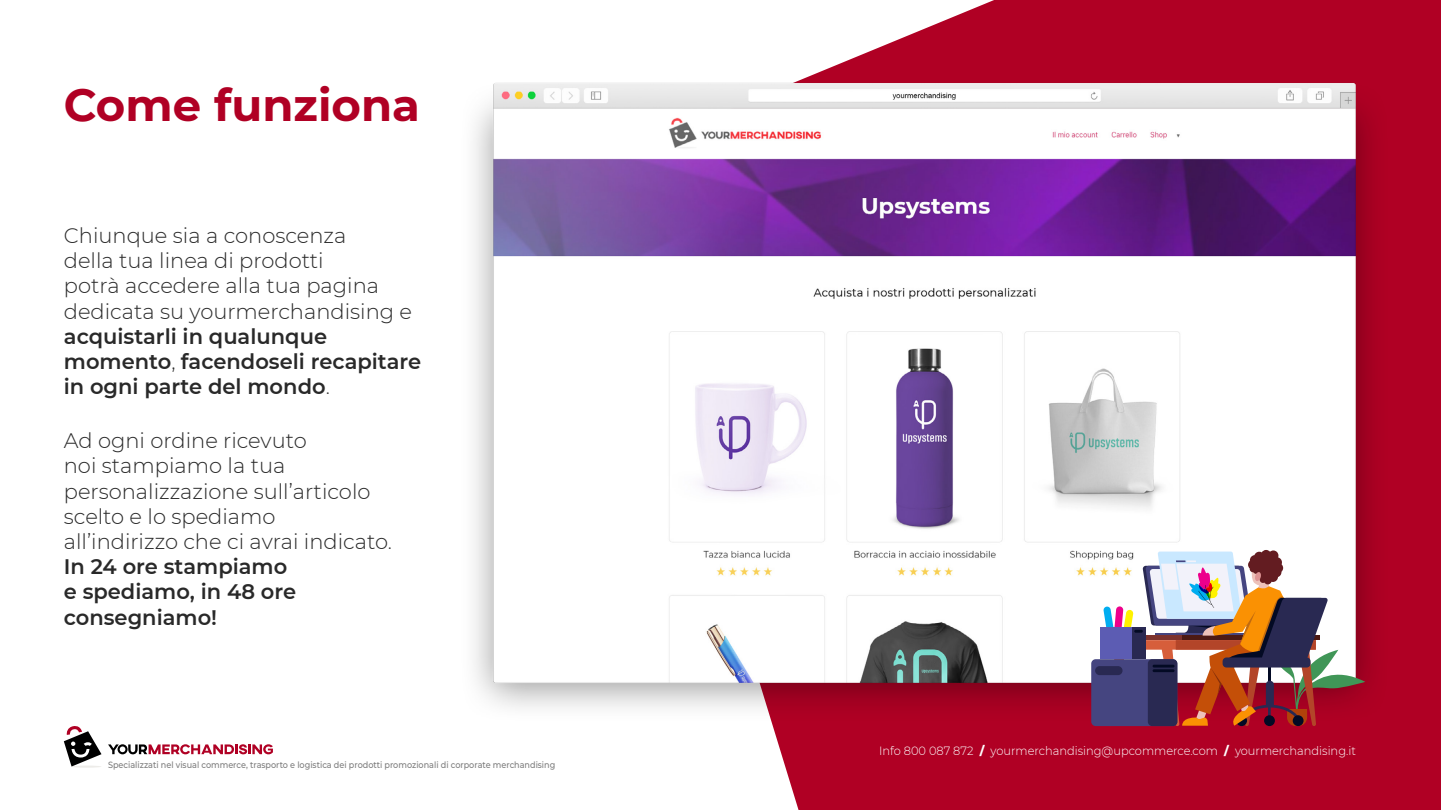
<style>
.page{position:relative;width:1441px;height:810px;background:#fff}
.page>*{position:absolute;margin:0;border:0;box-sizing:border-box;transform-origin:0 0}
.t1{font:700 45px "Montserrat";color:#b00024}
.t2{font:300 21px/25.2px "Montserrat";color:#292929}
.t3{font:600 21px/25.2px "Montserrat";color:#292929}
.t4{font:300 12px "Montserrat";color:#fff;scale:.95 1}
.t5{font:500 9px "Montserrat";color:#7c7c7c;scale:.9 1}
.s1{font-weight:300}
.s2{font-weight:800}
</style>
<div class="page">
<svg style="left:108px;top:744px;width:165px;height:10px"></svg>
<hr style="left:72px;top:766px;width:29px;height:2px;background:#edece9;border-radius:50%">
<svg style="left:64px;top:726px;width:37px;height:41px"></svg>
<svg style="left:777px;top:0;width:663px;height:810px;background:#b71738"></svg>
<img style="left:474px;top:58px;width:944px;height:682px">
<div style="left:1091px;top:659px;width:86px;height:67px;background:#454580;border-radius:4px"></div>
<div style="left:1094px;top:666px;width:28px;height:9px;background:#292952;border-radius:5px"></div>
<div style="left:1100px;top:628px;width:31px;height:31px;background:#5c5cb3"></div>
<svg style="left:1103px;top:550px;width:262px;height:176px"></svg>
<h1 class="t1" style="left:64px;top:73px;width:357px">Come funziona</h1>
<p class="t2" style="left:64px;top:222px;width:350px">Chiunque sia a conoscenza<br>della tua linea di prodotti<br>potrà accedere alla tua pagina dedicata su yourmerchandising e</p>
<p class="t3" style="left:64px;top:323px;width:359px">acquistarli in qualunque momento<span class="s1">,</span> facendoseli recapitare in ogni parte del mondo<span class="s1">.</span></p>
<p class="t2" style="left:64px;top:427px;width:330px">Ad ogni ordine ricevuto<br>noi stampiamo la tua personalizzazione sull’articolo scelto e lo spediamo all’indirizzo che ci avrai indicato.</p>
<p class="t3" style="left:64px;top:553px;width:234px">In 24 ore stampiamo e spediamo, in 48 ore consegniamo!</p>
<p class="t5" style="left:108px;top:758px;width:498px">Specializzati nel visual commerce, trasporto e logistica dei prodotti promozionali di corporate merchandising</p>
<p class="t4" style="left:879px;top:742px;width:503px">Info 800 087 872 <span class="s2">/</span> yourmerchandising@upcommerce.com <span class="s2">/</span> yourmerchandising.it</p>
</div>
